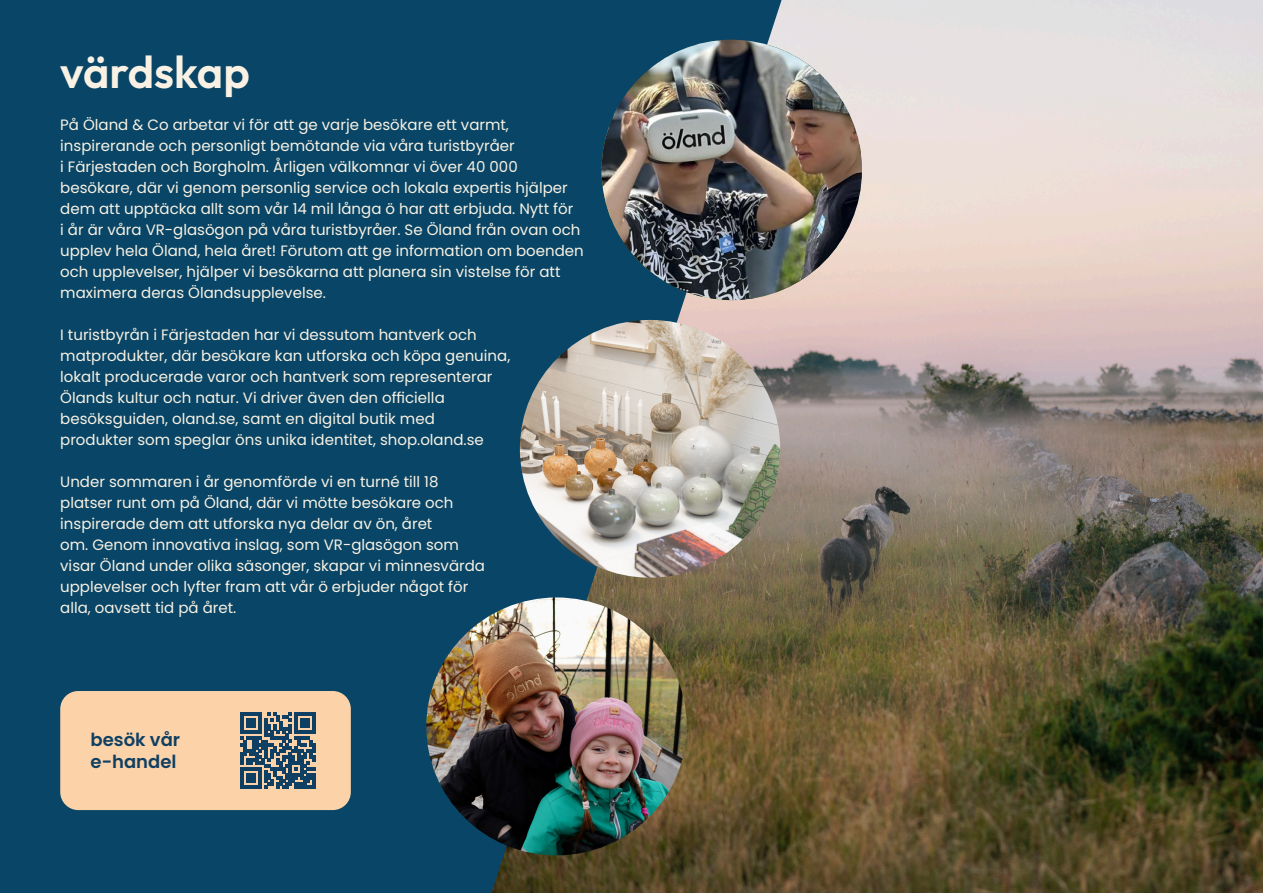
<style>
.page{position:relative;width:1263px;height:893px;background:#084566}
.page>*{position:absolute;margin:0;border:0;box-sizing:border-box;transform-origin:0 0}
.t1{font:600 45px "Outfit";color:#f9f2e4}
.t2{font:600 18px/21.6px "Poppins";color:#0f4063}
.t3{font:15px/21px "Poppins";color:#f9f2e4}
</style>
<div class="page">
<img style="left:491px;top:0;width:772px;height:893px">
<img style="left:426px;top:597px;width:261px;height:258px">
<img style="left:520px;top:320px;width:260px;height:258px">
<div style="left:60px;top:691px;width:291px;height:119px;background:#fcd2a8;border-radius:18px"></div>
<img style="left:602px;top:40px;width:260px;height:260px;border-radius:130px">
<svg style="left:240px;top:713px;width:75px;height:75px"></svg>
<p class="t1" style="left:60px;top:46px;width:191px">värdskap</p>
<p class="t3" style="left:60px;top:114px;width:525px">På Öland &amp; Co arbetar vi för att ge varje besökare ett varmt, inspirerande och personligt bemötande via våra turistbyråer<br>i Färjestaden och Borgholm. Årligen välkomnar vi över 40 000 besökare, där vi genom personlig service och lokala expertis hjälper dem att upptäcka allt som vår 14 mil långa ö har att erbjuda. Nytt för<br>i år är våra VR-glasögon på våra turistbyråer. Se Öland från ovan och upplev hela Öland, hela året! Förutom att ge information om boenden och upplevelser, hjälper vi besökarna att planera sin vistelse för att maximera deras Ölandsupplevelse.</p>
<p class="t3" style="left:60px;top:324px;width:452px">I turistbyrån i Färjestaden har vi dessutom hantverk och matprodukter, där besökare kan utforska och köpa genuina, lokalt producerade varor och hantverk som representerar Ölands kultur och natur. Vi driver även den officiella besöksguiden, oland.se, samt en digital butik med produkter som speglar öns unika identitet, shop.oland.se</p>
<p class="t3" style="left:60px;top:471px;width:426px">Under sommaren i år genomförde vi en turné till 18 platser runt om på Öland, där vi mötte besökare och inspirerade dem att utforska nya delar av ön, året<br>om. Genom innovativa inslag, som VR-glasögon som visar Öland under olika säsonger, skapar vi minnesvärda upplevelser och lyfter fram att vår ö erbjuder något för alla, oavsett tid på året.</p>
<p class="t2" style="left:91px;top:729px;width:91px">besök vår e-handel</p>
</div>
